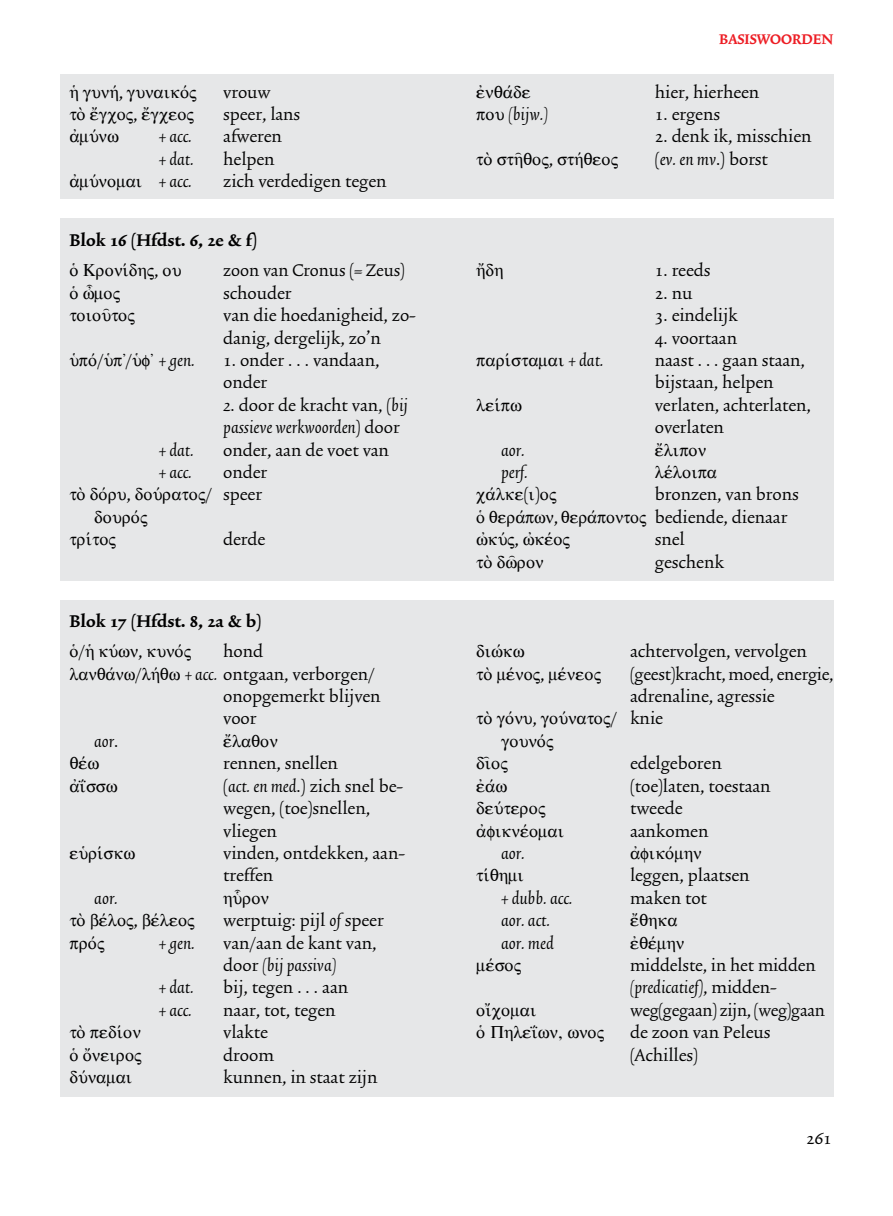
<style>
.page{position:relative;width:893px;height:1216px;background:#fff}
.page>*{position:absolute;margin:0;border:0;box-sizing:border-box;transform-origin:0 0}
.t1{font:19.95px/22.4px "Trinite No 2 Rom Wid";color:#000}
.t2{font:italic 19.95px "Trinite No 2";color:#000}
.t3{font:700 19.95px "Trinite No 2";color:#000}
.t4{font:18.2px "Symbol Greek";color:#000}
.t5{font:700 16.45px "Trinite No 2";color:#ed1d24}
.s1{font-family:"Trinite No 2 Rom Wid";font-style:normal}
.s2{font-family:"Trinite No 2";font-style:italic}
</style>
<div class="page">
<div style="left:60px;top:74px;width:773px;height:124px;background:#e6e7e8"></div>
<div style="left:60px;top:218px;width:773px;height:362px;background:#e6e7e8"></div>
<div style="left:60px;top:600px;width:773px;height:496px;background:#e6e7e8"></div>
<p class="t1" style="left:91px;top:82px;width:64px">◆■ ❖, ◆■</p>
<p class="t1" style="left:223px;top:82px;width:49px">vrouw</p>
<p class="t1" style="left:117px;top:104px;width:22px">□ ,</p>
<p class="t1" style="left:177px;top:104px;width:124px">□ speer, lans</p>
<p class="t4" style="left:89px;top:126px;width:20px">◆❖■</p>
<p class="t2" style="left:159px;top:128px;width:35px">+ acc.</p>
<p class="t1" style="left:223px;top:127px;width:60px">afweren</p>
<p class="t2" style="left:159px;top:150px;width:37px">+ dat.</p>
<p class="t1" style="left:223px;top:149px;width:53px">helpen</p>
<p class="t4" style="left:89px;top:171px;width:29px">◆❖■□</p>
<p class="t2" style="left:159px;top:173px;width:35px">+ acc.</p>
<p class="t1" style="left:223px;top:171px;width:165px">zich verdedigen tegen</p>
<p class="t3" style="left:69px;top:231px;width:189px">BLOK 16 (HFDST. 6, 2E &amp; F)</p>
<p class="t1" style="left:69px;top:260px;width:113px">□ □■❖ ,□◆</p>
<p class="t1" style="left:223px;top:260px;width:183px">zoon van Cronus (= Zeus)</p>
<p class="t1" style="left:223px;top:283px;width:70px">schouder</p>
<p class="t4" style="left:69px;top:305px;width:59px">▼□ □◆▼□</p>
<p class="t1" style="left:223px;top:305px;width:194px">van die hoedanigheid, zo&shy;danig, dergelijk, zo’n</p>
<p class="t2" style="left:69px;top:351px;width:127px">◆ □❖<span class="s1">/</span>◆ ∆<span class="s1">/</span>◆ ∆ + gen.</p>
<p class="t1" style="left:223px;top:350px;width:158px">1. onder . . . vandaan, onder</p>
<p class="t1" style="left:223px;top:395px;width:186px"><span class="s2">2</span>. door de kracht van, (<span class="s2">bij</span></p>
<p class="t2" style="left:223px;top:418px;width:178px">passieve werkwoorden<span class="s1">) door</span></p>
<p class="t2" style="left:159px;top:441px;width:37px">+ dat.</p>
<p class="t1" style="left:223px;top:440px;width:167px">onder, aan de voet van</p>
<p class="t2" style="left:159px;top:463px;width:35px">+ acc.</p>
<p class="t1" style="left:223px;top:462px;width:45px">onder</p>
<p class="t1" style="left:69px;top:484px;width:194px">▼□ □❖ ◆, □◆❖ ▼□ / speer</p>
<p class="t4" style="left:103px;top:506px;width:44px">□◆ □❖</p>
<p class="t4" style="left:69px;top:529px;width:41px">▼ ❖▼□</p>
<p class="t1" style="left:223px;top:529px;width:44px">derde</p>
<p class="t3" style="left:69px;top:611px;width:194px">BLOK 17 (HFDST. 8, 2A &amp; B)</p>
<p class="t1" style="left:69px;top:641px;width:121px">□/ ◆❖ ■, ◆■□❖</p>
<p class="t1" style="left:223px;top:641px;width:41px">hond</p>
<p class="t1" style="left:223px;top:664px;width:159px;text-indent:-154px">● ■❑ ❖■ /● ❖❑ <span class="s2">+ acc.</span> ontgaan, verborgen/ onopgemerkt blijven voor</p>
<p class="t2" style="left:94px;top:732px;width:25px">aor<span class="s1">.</span></p>
<p class="t4" style="left:232px;top:730px;width:47px">● ❑□■</p>
<p class="t1" style="left:223px;top:753px;width:116px">rennen, snellen</p>
<p class="t1" style="left:223px;top:776px;width:181px">(<span class="s2">act. en med</span>.) zich snel be&shy;wegen, (toe)snellen, vliegen</p>
<p class="t4" style="left:78px;top:842px;width:37px">◆ ❖▲</p>
<p class="t1" style="left:223px;top:843px;width:183px">vinden, ontdekken, aan&shy;treffen</p>
<p class="t2" style="left:94px;top:889px;width:25px">aor.</p>
<p class="t4" style="left:233px;top:887px;width:38px">◆ □■</p>
<p class="t1" style="left:69px;top:910px;width:119px">▼□ ❖●□, ❖●□</p>
<p class="t1" style="left:223px;top:910px;width:162px">werptuig: pijl <span class="s2">of</span> speer</p>
<p class="t2" style="left:159px;top:933px;width:38px">+ gen.</p>
<p class="t1" style="left:223px;top:932px;width:155px">van/aan de kant van,</p>
<p class="t2" style="left:223px;top:956px;width:114px"><span class="s1">door</span> (bij passiva)</p>
<p class="t2" style="left:159px;top:978px;width:37px">+ dat.</p>
<p class="t1" style="left:223px;top:977px;width:126px">bij, tegen . . . aan</p>
<p class="t2" style="left:159px;top:1001px;width:35px">+ acc.</p>
<p class="t1" style="left:223px;top:1000px;width:114px">naar, tot, tegen</p>
<p class="t4" style="left:123px;top:1021px;width:19px">❖□■</p>
<p class="t1" style="left:223px;top:1022px;width:46px">vlakte</p>
<p class="t4" style="left:69px;top:1044px;width:33px">□□■</p>
<p class="t1" style="left:223px;top:1044px;width:52px">droom</p>
<p class="t4" style="left:78px;top:1066px;width:20px">◆❖■</p>
<p class="t1" style="left:223px;top:1067px;width:156px">kunnen, in staat zijn</p>
<p class="t5" style="left:719px;top:32px;width:116px">BASISWOORDEN</p>
<p class="t4" style="left:485px;top:81px;width:35px">■❑ ❖</p>
<p class="t1" style="left:655px;top:82px;width:106px">hier, hierheen</p>
<p class="t2" style="left:485px;top:105px;width:64px">□◆ (bijw.)</p>
<p class="t1" style="left:655px;top:104px;width:67px">1. ergens</p>
<p class="t1" style="left:655px;top:127px;width:158px">2. denk ik, misschien</p>
<p class="t1" style="left:476px;top:149px;width:136px">▼□▲▼ ❑□ ,▲▼❖❑ □</p>
<p class="t1" style="left:655px;top:149px;width:115px">(<span class="s2">ev. en mv</span>.) borst</p>
<p class="t1" style="left:655px;top:260px;width:57px">1. reeds</p>
<p class="t1" style="left:655px;top:283px;width:39px">2. nu</p>
<p class="t1" style="left:655px;top:305px;width:84px">3. eindelijk</p>
<p class="t1" style="left:655px;top:328px;width:84px">4. voortaan</p>
<p class="t4" style="left:511px;top:349px;width:19px">❖▲▼</p>
<p class="t2" style="left:568px;top:351px;width:37px">+ dat.</p>
<p class="t1" style="left:655px;top:350px;width:151px">naast . . . gaan staan, bijstaan, helpen</p>
<p class="t1" style="left:655px;top:395px;width:157px">verlaten, achterlaten, overlaten</p>
<p class="t2" style="left:501px;top:441px;width:25px">aor.</p>
<p class="t4" style="left:664px;top:439px;width:44px">● □■</p>
<p class="t2" style="left:501px;top:463px;width:28px">perf.</p>
<p class="t4" style="left:655px;top:461px;width:38px">● ❖●□</p>
<p class="t1" style="left:496px;top:484px;width:55px">❖● ()□</p>
<p class="t1" style="left:655px;top:484px;width:145px">bronzen, van brons</p>
<p class="t1" style="left:525px;top:507px;width:46px">❖ ■,❑</p>
<p class="t1" style="left:597px;top:507px;width:192px">❖ □■▼□ bediende, dienaar</p>
<p class="t1" style="left:498px;top:529px;width:23px">◆❖,</p>
<p class="t1" style="left:655px;top:529px;width:31px">snel</p>
<p class="t1" style="left:655px;top:552px;width:71px">geschenk</p>
<p class="t1" style="left:630px;top:641px;width:178px">achtervolgen, vervolgen</p>
<p class="t1" style="left:476px;top:664px;width:119px">▼□ ❖■□, ❖■□</p>
<p class="t1" style="left:630px;top:664px;width:205px">(geest)kracht, moed, energie, adrenaline, agressie</p>
<p class="t1" style="left:476px;top:708px;width:188px">▼□ □❖■◆, □◆❖■ ▼□ / knie</p>
<p class="t4" style="left:509px;top:730px;width:43px">□◆■□❖</p>
<p class="t1" style="left:630px;top:753px;width:93px">edelgeboren</p>
<p class="t1" style="left:630px;top:776px;width:142px">(toe)laten, toestaan</p>
<p class="t4" style="left:494px;top:797px;width:46px">◆❖▼ □</p>
<p class="t1" style="left:630px;top:798px;width:54px">tweede</p>
<p class="t4" style="left:511px;top:820px;width:28px">■ ❖□</p>
<p class="t1" style="left:630px;top:820px;width:80px">aankomen</p>
<p class="t2" style="left:501px;top:844px;width:25px">aor.</p>
<p class="t4" style="left:665px;top:842px;width:38px">□❖ ■</p>
<p class="t4" style="left:476px;top:865px;width:24px">▼ ❖❑</p>
<p class="t1" style="left:630px;top:865px;width:121px">leggen, plaatsen</p>
<p class="t2" style="left:501px;top:889px;width:73px">+ dubb. acc.</p>
<p class="t1" style="left:630px;top:888px;width:78px">maken tot</p>
<p class="t2" style="left:501px;top:911px;width:51px">aor. act.</p>
<p class="t2" style="left:501px;top:933px;width:54px">aor. med</p>
<p class="t4" style="left:639px;top:932px;width:47px">❑❖■</p>
<p class="t4" style="left:495px;top:954px;width:21px">❖▲□</p>
<p class="t1" style="left:630px;top:955px;width:187px">middelste, in het midden</p>
<p class="t2" style="left:630px;top:978px;width:148px">(predicatief)<span class="s1">, midden-</span></p>
<p class="t1" style="left:630px;top:1000px;width:196px">weg(gegaan) zijn, (weg)gaan</p>
<p class="t4" style="left:549px;top:1021px;width:49px">■ ■□</p>
<p class="t1" style="left:630px;top:1022px;width:142px">de zoon van Peleus (Achilles)</p>
<p class="t1" style="left:806px;top:1128px;width:27px">261</p>
</div>
